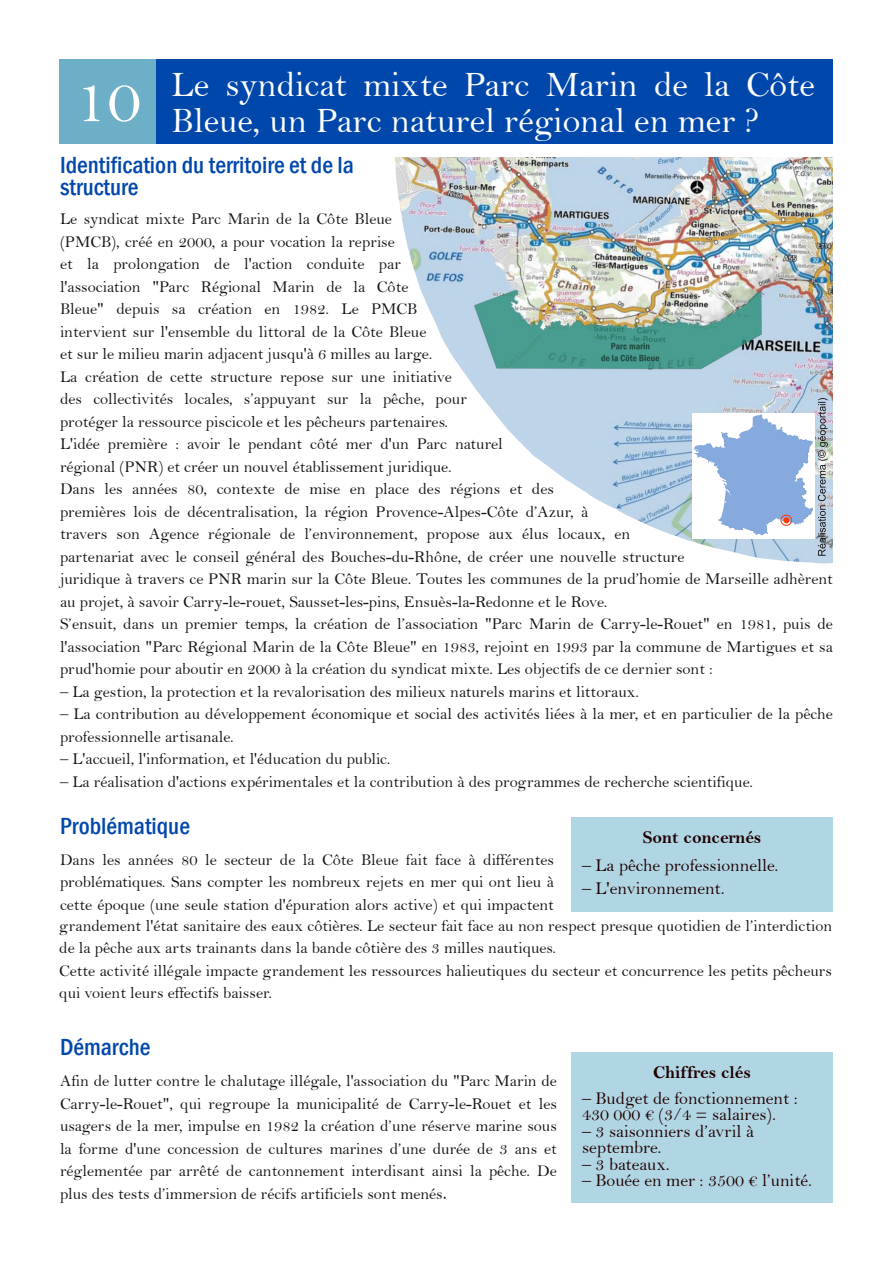
<style>
.page{position:relative;width:893px;height:1263px;background:#fff}
.page>*{position:absolute;margin:0;border:0;box-sizing:border-box;transform-origin:0 0}
.t1{font:36px/36px "Bell";color:#fff}
.t2{font:500 condensed 24px/22.5px "Franklin Gothic";color:#0047ab}
.t3{font:18px/16.5px "Bell";color:#200000}
.t4{font:18px "Bell MT Bold";color:#200000}
.t5{font:16.5px/22.5px "Bell";color:#161413}
</style>
<div class="page">
<div style="left:572px;top:1052px;width:260px;height:150px;background:#b0d6e3"></div>
<div style="left:572px;top:817px;width:260px;height:94px;background:#b0d6e3"></div>
<img style="left:395px;top:157px;width:438px;height:407px">
<img style="left:692px;top:413px;width:122px;height:125px">
<svg style="left:818px;top:398px;width:10px;height:158px;background:#99a4ad"></svg>
<div style="left:781px;top:515px;width:11px;height:11px;border:1px solid #fc3902;border-radius:50%"></div>
<svg style="left:783px;top:517px;width:6px;height:6px"></svg>
<div style="left:155px;top:60px;width:677px;height:84px;background:#0047ab"></div>
<div style="left:59px;top:60px;width:97px;height:84px;background:#6dafc7"></div>
<h1 class="t1" style="left:74px;top:67px;width:743px;text-indent:98px">Le syndicat mixte Parc Marin de la Côte<br><sup>10</sup> Bleue, un Parc naturel régional en mer ?</h1>
<h2 class="t2" style="left:60px;top:153px;width:295px">Identification du territoire et de la structure</h2>
<p class="t5" style="left:60px;top:208px;width:774px">Le syndicat mixte Parc Marin de la Côte Bleue<br>(PMCB), créé en 2000, a pour vocation la reprise<br>et la prolongation de l'action conduite par<br>l'association "Parc Régional Marin de la Côte<br>Bleue" depuis sa création en 1982. Le PMCB<br>intervient sur l'ensemble du littoral de la Côte Bleue<br>et sur le milieu marin adjacent jusqu'à 6 milles au large.<br>La création de cette structure repose sur une initiative<br>des collectivités locales, s’appuyant sur la pêche, pour<br>protéger la ressource piscicole et les pêcheurs partenaires.<br>L'idée première : avoir le pendant côté mer d'un Parc naturel<br>régional (PNR) et créer un nouvel établissement juridique.<br>Dans les années 80, contexte de mise en place des régions et des<br>premières lois de décentralisation, la région Provence-Alpes-Côte d’Azur, à<br>travers son Agence régionale de l’environnement, propose aux élus locaux, en<br>partenariat avec le conseil général des Bouches-du-Rhône, de créer une nouvelle structure<br>juridique à travers ce PNR marin sur la Côte Bleue. Toutes les communes de la prud’homie de Marseille adhèrent au projet, à savoir Carry-le-rouet, Sausset-les-pins, Ensuès-la-Redonne et le Rove.<br>S’ensuit, dans un premier temps, la création de l’association "Parc Marin de Carry-le-Rouet" en 1981, puis de l'association "Parc Régional Marin de la Côte Bleue" en 1983, rejoint en 1993 par la commune de Martigues et sa prud'homie pour aboutir en 2000 à la création du syndicat mixte. Les objectifs de ce dernier sont :</p>
<p class="t5" style="left:60px;top:681px;width:581px">– La gestion, la protection et la revalorisation des milieux naturels marins et littoraux.</p>
<p class="t5" style="left:60px;top:703px;width:774px">– La contribution au développement économique et social des activités liées à la mer, et en particulier de la pêche professionnelle artisanale.</p>
<p class="t5" style="left:60px;top:748px;width:332px">– L'accueil, l'information, et l'éducation du public.</p>
<p class="t5" style="left:60px;top:771px;width:695px">– La réalisation d'actions expérimentales et la contribution à des programmes de recherche scientifique.</p>
<h2 class="t2" style="left:60px;top:815px;width:131px">Problématique</h2>
<p class="t4" style="left:643px;top:828px;width:120px">Sont concernés</p>
<p class="t3" style="left:582px;top:858px;width:198px">– La pêche professionnelle.</p>
<p class="t3" style="left:582px;top:880px;width:144px">– L'environnement.</p>
<p class="t5" style="left:59px;top:915px;width:774px">grandement l'état sanitaire des eaux côtières. Le secteur fait face au non respect presque quotidien de l’interdiction de la pêche aux arts trainants dans la bande côtière des 3 milles nautiques.<br>Cette activité illégale impacte grandement les ressources halieutiques du secteur et concurrence les petits pêcheurs qui voient leurs effectifs baisser.</p>
<p class="t5" style="left:60px;top:848px;width:495px;text-align:justify">Dans les années 80 le secteur de la Côte Bleue fait face à différentes problématiques. Sans compter les nombreux rejets en mer qui ont lieu à cette époque (une seule station d'épuration alors active) et qui impactent</p>
<h2 class="t2" style="left:60px;top:1035px;width:92px">Démarche</h2>
<p class="t5" style="left:60px;top:1070px;width:498px;text-align:justify">Afin de lutter contre le chalutage illégale, l'association du "Parc Marin de Carry-le-Rouet", qui regroupe la municipalité de Carry-le-Rouet et les usagers de la mer, impulse en 1982 la création d’une réserve marine sous la forme d'une concession de cultures marines d’une durée de 3 ans et réglementée par arrêté de cantonnement interdisant ainsi la pêche. De plus des tests d’immersion de récifs artificiels sont menés</p>
<p class="t4" style="left:653px;top:1063px;width:99px">Chiffres clés</p>
<p class="t3" style="left:582px;top:1090px;width:217px">– Budget de fonctionnement :<br>430 000 € (3/4 = salaires).</p>
<p class="t3" style="left:582px;top:1123px;width:173px">– 3 saisonniers d’avril à septembre.</p>
<p class="t3" style="left:582px;top:1156px;width:89px">– 3 bateaux.</p>
<p class="t3" style="left:582px;top:1173px;width:232px">– Bouée en mer : 3500 € l’unité.</p>
</div>
